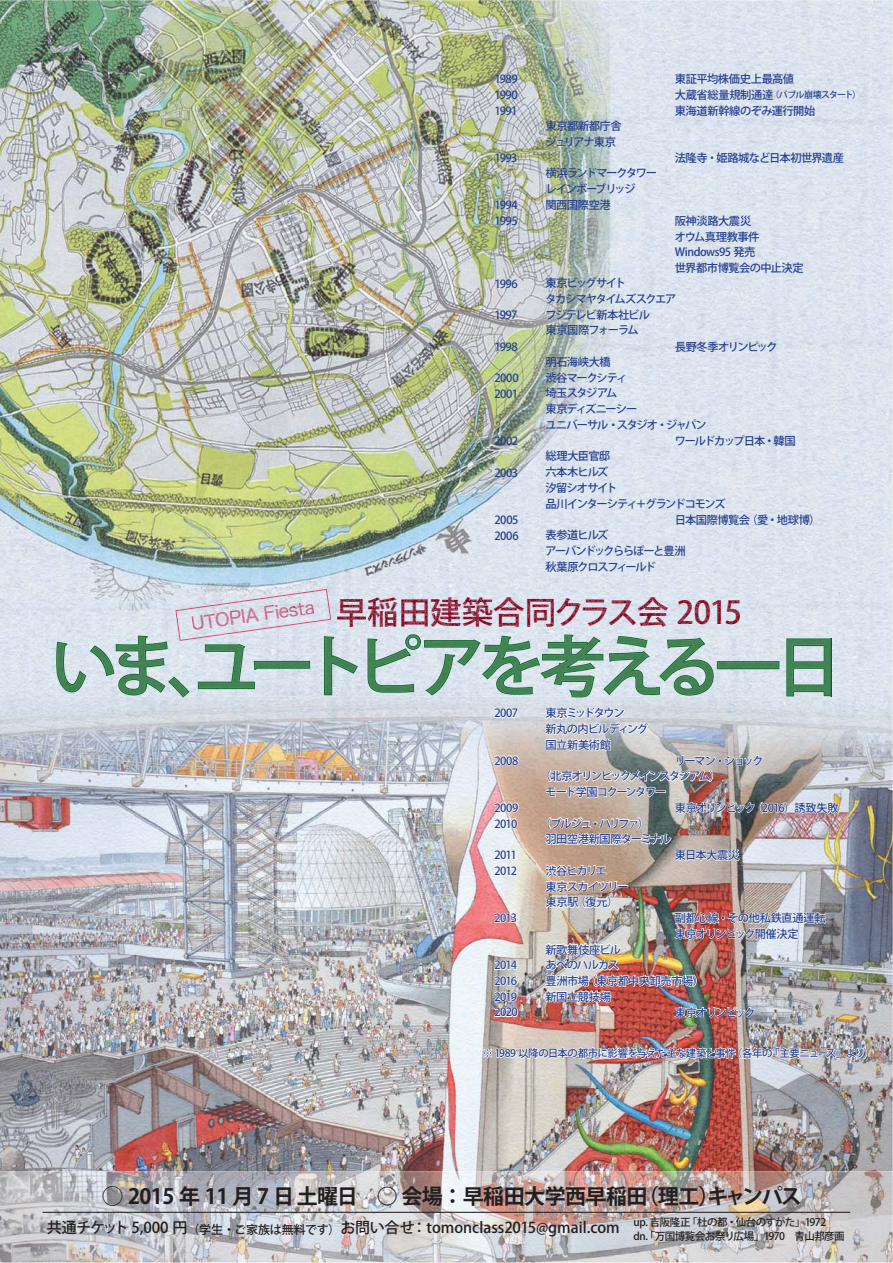
<style>
.page{position:relative;width:893px;height:1263px;background:#fff}
.page>*{position:absolute;margin:0;border:0;box-sizing:border-box;transform-origin:0 0}
.t1{font:31.5px "Koz Go Pro Medium 90 msp RKSJ H";letter-spacing:-.025em;color:#870921}
.t2{font:21px "Koz Go Pro Bold 90 msp RKSJ H";letter-spacing:-.025em;color:#231f20}
.t3{font:18px "Hira Maru Pro N W4 90 msp RKSJ H";color:#c75078}
.t4{font:15px "Koz Go Pro Medium 90 msp RKSJ H";color:#231f20}
.t5{font:11.25px/15.8px "Koz Go Pro Medium 90 msp RKSJ H";letter-spacing:-.065em;color:#25408e}
.t6{font:11.25px/15.8px "Koz Go Pro Medium 90 msp RKSJ H";letter-spacing:-.04em;color:#25408e}
.t7{font:11.25px/15.8px "Koz Go Pro Medium 90 msp RKSJ H";letter-spacing:-.085em;color:#25408e}
.t8{font:11.25px/15.8px "Koz Go Pro Medium 90 msp RKSJ H";letter-spacing:-.1em;color:#25408e}
.t9{font:11.25px/15.8px "Koz Go Pro Medium 90 msp RKSJ H";letter-spacing:-.035em;color:#25408e}
.t10{font:11.25px/15.8px "Koz Go Pro Medium 90 msp RKSJ H";letter-spacing:-.045em;color:#25408e}
.t11{font:11.25px/15.8px "Koz Go Pro Medium 90 msp RKSJ H";letter-spacing:-.11em;color:#25408e}
.t12{font:11.25px/15.8px "Koz Go Pro Medium 90 msp RKSJ H";letter-spacing:-.115em;color:#25408e}
.t13{font:11.25px/15.8px "Koz Go Pro Medium 90 msp RKSJ H";letter-spacing:-.12em;color:#25408e}
.t14{font:11.25px/15.8px "Koz Go Pro Medium 90 msp RKSJ H";letter-spacing:-.09em;color:#25408e}
.t15{font:11.25px "Koz Go Pro Medium 90 msp RKSJ H";letter-spacing:-.105em;color:#25408e}
.t16{font:11.25px "Koz Go Pro Medium 90 msp RKSJ H";letter-spacing:-.135em;color:#25408e}
.t17{font:11.25px "Koz Go Pro Medium 90 msp RKSJ H";letter-spacing:-.14em;color:#25408e}
.t18{font:10.5px/13.5px "Koz Go Pro Medium 90 msp RKSJ H";letter-spacing:-.05em;color:#231f20}
.t19{font:10.5px "Koz Go Pro Medium 90 msp RKSJ H";letter-spacing:-.065em;color:#25408e}
.t20{font:9px "Koz Go Pro Medium 90 msp RKSJ H";letter-spacing:-.075em;color:#25408e}
.s1{color:#b84b71}
.s2{color:#ce5178}
.s3{color:#c24d76}
.s4{color:#cf5179}
.s5{color:#ce5179}
.s6{font-size:11.25px}
.s7{color:#800921}
.s8{color:#880921}
.s9{font-size:12px}
</style>
<div class="page">
<img style="left:0;top:0;width:893px;height:1171px">
<img style="left:0;top:1171px;width:893px;height:92px">
<img style="left:337px;top:597px;width:403px;height:30px">
<hr style="left:43px;top:1212px;width:807px;height:1px;background:#231f20">
<img style="left:175px;top:589px;width:156px;height:46px">
<svg style="left:56px;top:646px;width:1px;height:26px"></svg>
<img style="left:564px;top:634px;width:22px;height:1px">
<img style="left:831px;top:638px;width:1px;height:58px">
<img style="left:57px;top:635px;width:774px;height:62px">
<img style="left:179px;top:635px;width:45px;height:1px">
<img style="left:117px;top:636px;width:543px;height:60px">
<img style="left:57px;top:642px;width:57px;height:50px">
<img style="left:116px;top:636px;width:52px;height:59px">
<img style="left:168px;top:677px;width:21px;height:20px">
<img style="left:198px;top:644px;width:57px;height:45px">
<img style="left:254px;top:661px;width:56px;height:9px">
<img style="left:324px;top:636px;width:34px;height:59px">
<img style="left:367px;top:635px;width:54px;height:58px">
<img style="left:424px;top:639px;width:57px;height:56px">
<img style="left:482px;top:636px;width:58px;height:59px">
<img style="left:540px;top:635px;width:63px;height:62px">
<img style="left:605px;top:637px;width:107px;height:57px">
<img style="left:659px;top:638px;width:55px;height:58px">
<img style="left:718px;top:640px;width:112px;height:55px">
<img style="left:717px;top:661px;width:62px;height:8px">
<img style="left:482px;top:1027px;width:386px;height:69px">
<svg style="left:493px;top:707px;width:26px;height:12px"></svg>
<svg style="left:493px;top:755px;width:26px;height:11px"></svg>
<svg style="left:493px;top:802px;width:26px;height:27px"></svg>
<svg style="left:493px;top:849px;width:25px;height:27px"></svg>
<svg style="left:493px;top:912px;width:25px;height:11px"></svg>
<svg style="left:493px;top:956px;width:25px;height:62px"></svg>
<img style="left:540px;top:706px;width:300px;height:313px">
<h3 class="t3" style="left:190px;top:617px;width:126px;rotate:-8deg">UT<span class="s1">O</span>P<span class="s2">IA</span> <span class="s3">F</span><span class="s4">ie</span><span class="s5">st</span><span class="s4">a</span></h3>
<p class="t5" style="left:494px;top:72px;width:25px;text-align:justify">1989<br>1990<br>1991</p>
<p class="t5" style="left:494px;top:151px;width:25px">1993</p>
<p class="t6" style="left:494px;top:198px;width:25px">1994<br>1995</p>
<p class="t5" style="left:494px;top:277px;width:25px">1996</p>
<p class="t5" style="left:494px;top:309px;width:25px">1997</p>
<p class="t5" style="left:494px;top:340px;width:25px">1998</p>
<p class="t9" style="left:494px;top:372px;width:26px">2000<br>2001</p>
<p class="t5" style="left:494px;top:435px;width:25px">2002</p>
<p class="t5" style="left:494px;top:466px;width:25px">2003</p>
<p class="t6" style="left:494px;top:513px;width:26px">2005<br>2006</p>
<p class="t5" style="left:545px;top:119px;width:78px">東京都新都庁舎ジュリアナ東京</p>
<p class="t8" style="left:545px;top:166px;width:113px">横浜ランドマークタワーレインボーブリッジ<br>関西国際空港</p>
<p class="t9" style="left:675px;top:72px;width:121px">東証平均株価史上最高値</p>
<p class="t20" style="left:675px;top:91px;width:188px"><span class="s6">大蔵省総量規制通達</span>（バブル崩壊スタート）</p>
<p class="t6" style="left:675px;top:104px;width:142px">東海道新幹線のぞみ運行開始</p>
<p class="t6" style="left:675px;top:151px;width:171px">法隆寺・姫路城など日本初世界遺産</p>
<p class="t6" style="left:675px;top:214px;width:130px">阪神淡路大震災<br>オウム真理教事件<br>Windows95 発売<br>世界都市博覧会の中止決定</p>
<p class="t8" style="left:545px;top:277px;width:132px">東京ビッグサイト<br>タカシマヤタイムズスクエアフジテレビ新本社ビル<br>東京国際フォーラム</p>
<p class="t7" style="left:545px;top:355px;width:163px">明石海峡大橋<br>渋谷マークシティ<br>埼玉スタジアム<br>東京ディズニーシー<br>ユニバーサル・スタジオ・ジャパン</p>
<p class="t7" style="left:545px;top:450px;width:182px">総理大臣官邸<br>六本木ヒルズ<br>汐留シオサイト<br>品川インターシティ＋グランドコモンズ</p>
<p class="t12" style="left:545px;top:529px;width:142px">表参道ヒルズ<br>アーバンドックららぽーと豊洲秋葉原クロスフィールド</p>
<p class="t11" style="left:675px;top:340px;width:104px">長野冬季オリンピック</p>
<p class="t15" style="left:675px;top:437px;width:122px">ワールドカップ日本・韓国</p>
<p class="t6" style="left:675px;top:513px;width:147px">日本国際博覧会（愛・地球博）</p>
<h1 class="t1" style="left:336px;top:600px;width:408px"><span class="s7">早</span>稲田建築合同<span class="s8">ク</span>ラ<span class="s7">ス</span>会 2015</h1>
<p class="t5" style="left:494px;top:707px;width:25px">2007</p>
<p class="t5" style="left:494px;top:754px;width:26px">2008</p>
<p class="t5" style="left:494px;top:801px;width:26px">2009<br>2010</p>
<p class="t5" style="left:494px;top:848px;width:24px">2011<br>2012</p>
<p class="t5" style="left:494px;top:911px;width:24px">2013</p>
<p class="t5" style="left:494px;top:959px;width:25px;text-align:justify">2014<br>2016<br>2019<br>2020</p>
<p class="t5" style="left:545px;top:707px;width:104px">東京ミッドタウン<br>新丸の内ビルディング国立新美術館</p>
<p class="t13" style="left:545px;top:770px;width:176px;text-indent:-6px">（北京オリンピックメインスタジアム）モード学園コクーンタワー</p>
<p class="t11" style="left:545px;top:817px;width:127px;text-indent:-6px">（ブルジュ・ハリファ）<br>羽田空港新国際ターミナル</p>
<p class="t14" style="left:545px;top:864px;width:85px">渋谷ヒカリエ<br>東京スカイツリー東京駅（復元）</p>
<p class="t10" style="left:545px;top:943px;width:160px">新歌舞伎座ビル<br>あべのハルカス<br>豊洲市場（東京都中央卸売市場）新国立競技場</p>
<p class="t16" style="left:675px;top:756px;width:90px">リーマン・ショック</p>
<p class="t5" style="left:675px;top:801px;width:165px">東京オリンピック（2016）誘致失敗</p>
<p class="t5" style="left:675px;top:849px;width:66px">東日本大震災</p>
<p class="t9" style="left:675px;top:912px;width:152px">副都心線・その他私鉄直通運転東京オリンピック開催決定</p>
<p class="t17" style="left:675px;top:1008px;width:82px">東京オリンピック</p>
<p class="t19" style="left:482px;top:1049px;width:393px">※ 1989 以降の日本の都市に影響を与えた主な建築と事件（各年の「主要ニュース」より）</p>
<h2 class="t2" style="left:102px;top:1188px;width:701px">◯ 2015 年 11 月 7 日 土曜日　○ 会場：早稲田大学西早稲田 　　キャンパス</h2>
<h2 class="t2" style="left:638px;top:1188px;width:83px">（理工）</h2>
<h3 class="t4" style="left:47px;top:1222px;width:574px">共通チケット 5,000 円<span class="s9">（学生・ご家族は無料です）</span>お問い合せ： tomonclass2015@gmail.com</h3>
<p class="t18" style="left:633px;top:1217px;width:213px">up. 吉阪隆正「杜の都・仙台のすがた」1972<br>dn.「万国博覧会お祭り広場」1970　青山邦彦画</p>
</div>
